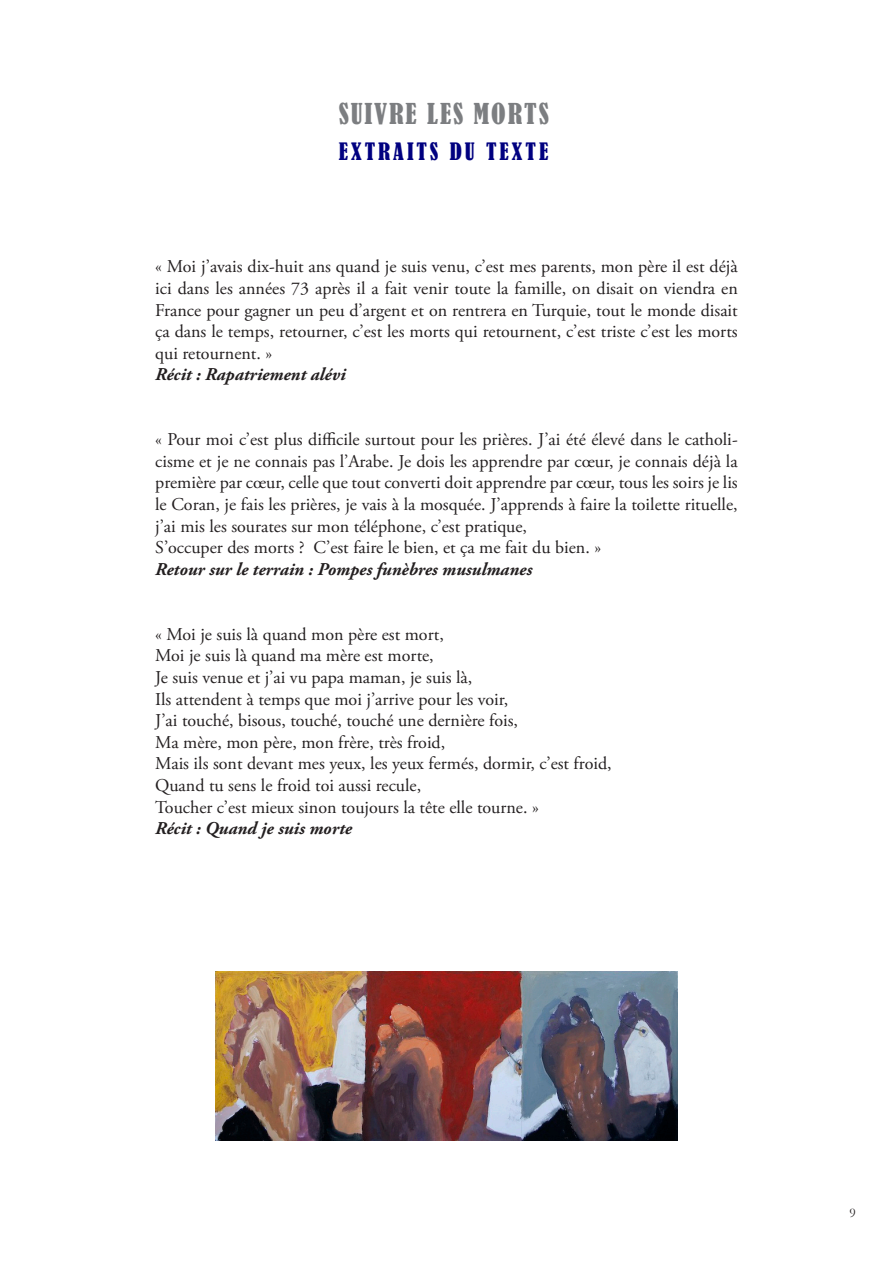
<style>
.page{position:relative;width:893px;height:1263px;background:#fff}
.page>*{position:absolute;margin:0;border:0;box-sizing:border-box;transform-origin:0 0}
.t1{font:condensed 27px "Bernard";letter-spacing:.07em;color:#7c7e81}
.t2{font:condensed 22.5px "Bernard";letter-spacing:.13em;color:#000080}
.t3{font:18px/21.6px "Adobe Garamond Pro";color:#231f20;text-align:justify}
.t4{font:italic 700 18px "Adobe Garamond Pro";color:#231f20}
.t5{font:13.5px "Garamond";color:#231f20}
</style>
<div class="page">
<img style="left:216px;top:972px;width:461px;height:169px">
<p class="t1" style="left:339px;top:98px;width:212px">SUIVRE LES MORTS</p>
<p class="t2" style="left:339px;top:138px;width:211px">EXTRAITS DU TEXTE</p>
<p class="t3" style="left:155px;top:257px;width:584px">« Moi j’avais dix-huit ans quand je suis venu, c’est mes parents, mon père il est déjà ici dans les années 73 après il a fait venir toute la famille, on disait on viendra en France pour gagner un peu d’argent et on rentrera en Turquie, tout le monde disait ça dans le temps, retourner, c’est les morts qui retournent, c’est triste c’est les morts qui retournent. »</p>
<p class="t4" style="left:155px;top:364px;width:192px">Récit : Rapatriement alévi</p>
<p class="t3" style="left:155px;top:429px;width:584px">« Pour moi c’est plus difficile surtout pour les prières. J’ai été élevé dans le catholi&shy;cisme et je ne connais pas l’Arabe. Je dois les apprendre par cœur, je connais déjà la première par cœur, celle que tout converti doit apprendre par cœur, tous les soirs je lis le Coran, je fais les prières, je vais à la mosquée. J’apprends à faire la toilette rituelle, j’ai mis les sourates sur mon téléphone, c’est pratique,</p>
<p class="t3" style="left:155px;top:537px;width:447px">S’occuper des morts ? C’est faire le bien, et ça me fait du bien. »</p>
<p class="t4" style="left:155px;top:559px;width:379px">Retour sur le terrain : Pompes funèbres musulmanes</p>
<p class="t3" style="left:155px;top:624px;width:290px">« Moi je suis là quand mon père est mort,</p>
<p class="t3" style="left:155px;top:645px;width:280px">Moi je suis là quand ma mère est morte,</p>
<p class="t3" style="left:155px;top:667px;width:319px">Je suis venue et j’ai vu papa maman, je suis là,</p>
<p class="t3" style="left:155px;top:689px;width:355px">Ils attendent à temps que moi j’arrive pour les voir,</p>
<p class="t3" style="left:155px;top:710px;width:364px">J’ai touché, bisous, touché, touché une dernière fois,</p>
<p class="t3" style="left:155px;top:732px;width:292px">Ma mère, mon père, mon frère, très froid,</p>
<p class="t3" style="left:155px;top:753px;width:458px">Mais ils sont devant mes yeux, les yeux fermés, dormir, c’est froid,</p>
<p class="t3" style="left:155px;top:775px;width:268px">Quand tu sens le froid toi aussi recule,</p>
<p class="t3" style="left:155px;top:797px;width:385px">Toucher c’est mieux sinon toujours la tête elle tourne. »</p>
<p class="t4" style="left:155px;top:818px;width:198px">Récit : Quand je suis morte</p>
<p class="t5" style="left:849px;top:1204px;width:8px">9</p>
</div>
